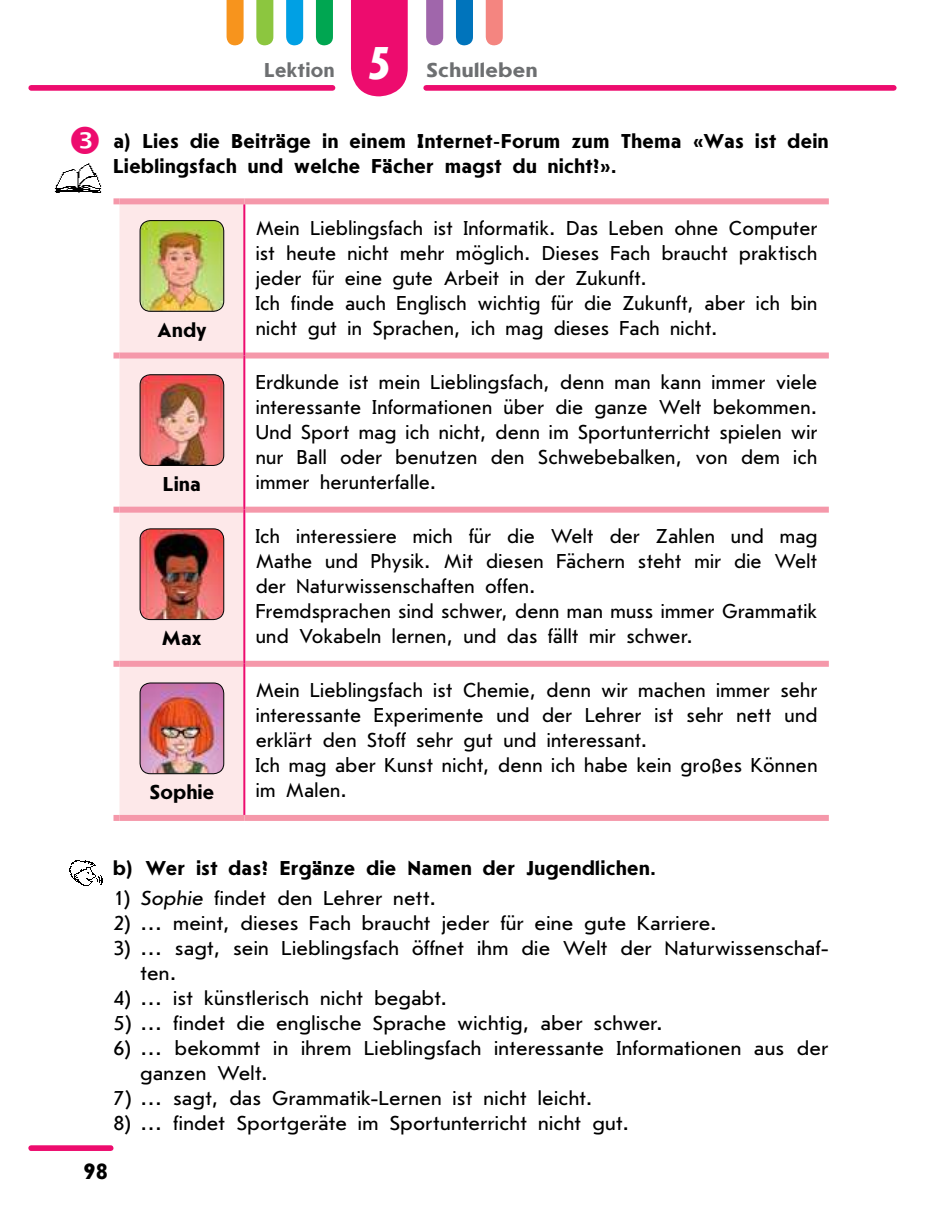
<style>
.page{position:relative;width:925px;height:1219px;background:#fff}
.page>*{position:absolute;margin:0;border:0;box-sizing:border-box;transform-origin:0 0}
.t1{font:700 48px "Journal Sans OTF";color:#fff}
.t2{font:700 23px "Journal Sans OTF";color:#000}
.t3{font:21px/25px "Journal Sans OTF";letter-spacing:.01em;color:#000;scale:.96 1}
.t4{font:21px/25px "Journal Sans OTF";letter-spacing:.01em;color:#000}
.t5{font:700 21px/25px "Journal Sans OTF";letter-spacing:.025em;color:#000}
.t6{font:700 21px "Journal Sans OTF";letter-spacing:.02em;color:#6d6f71;scale:1.1 1}
.t7{font:700 21px "Journal Sans OTF";letter-spacing:.02em;color:#6d6f71}
</style>
<div class="page">
<div style="left:119px;top:204px;width:124px;height:611px;background:#fde8e9"></div>
<div style="left:119px;top:198px;width:125px;height:6px;background:#f598aa"></div>
<div style="left:244px;top:198px;width:584px;height:6px;background:#f598aa"></div>
<div style="left:119px;top:352px;width:124px;height:6px;background:#f598aa"></div>
<div style="left:245px;top:352px;width:583px;height:6px;background:#f598aa"></div>
<div style="left:119px;top:507px;width:124px;height:6px;background:#f598aa"></div>
<div style="left:245px;top:507px;width:583px;height:6px;background:#f598aa"></div>
<div style="left:119px;top:661px;width:124px;height:6px;background:#f598aa"></div>
<div style="left:245px;top:661px;width:583px;height:6px;background:#f598aa"></div>
<svg style="left:113px;top:198px;width:6px;height:623px"></svg>
<div style="left:119px;top:815px;width:125px;height:6px;background:#f598aa"></div>
<div style="left:244px;top:815px;width:584px;height:6px;background:#f598aa"></div>
<hr style="left:243px;top:204px;width:2px;height:151px;background:#ed0c6e">
<hr style="left:243px;top:355px;width:2px;height:155px;background:#ed0c6e">
<hr style="left:243px;top:510px;width:2px;height:154px;background:#ed0c6e">
<hr style="left:243px;top:664px;width:2px;height:151px;background:#ed0c6e">
<img style="left:140px;top:221px;width:84px;height:90px">
<div style="left:139px;top:220px;width:85px;height:92px;border:1px solid #000;border-radius:10px"></div>
<img style="left:140px;top:375px;width:84px;height:90px">
<div style="left:139px;top:374px;width:85px;height:92px;border:1px solid #000;border-radius:10px"></div>
<img style="left:140px;top:529px;width:84px;height:91px">
<div style="left:139px;top:528px;width:85px;height:92px;border:1px solid #000;border-radius:10px"></div>
<img style="left:140px;top:683px;width:84px;height:91px">
<div style="left:139px;top:682px;width:85px;height:92px;border:1px solid #000;border-radius:10px"></div>
<img style="left:54px;top:163px;width:48px;height:30px">
<img style="left:69px;top:860px;width:33px;height:26px">
<div style="left:351px;top:0;width:56px;height:96px;background:#ed0c6e"></div>
<svg style="left:426px;top:0;width:17px;height:45px"></svg>
<svg style="left:456px;top:0;width:17px;height:45px"></svg>
<svg style="left:485px;top:0;width:17px;height:45px"></svg>
<svg style="left:226px;top:0;width:17px;height:45px"></svg>
<svg style="left:256px;top:0;width:17px;height:45px"></svg>
<svg style="left:286px;top:0;width:17px;height:45px"></svg>
<svg style="left:316px;top:0;width:17px;height:45px"></svg>
<div style="left:28px;top:1145px;width:85px;height:6px;background:#ed0c6e;border-radius:3px"></div>
<div style="left:31px;top:85px;width:301px;height:6px;background:#ed0c6e"></div>
<div style="left:426px;top:85px;width:467px;height:6px;background:#ed0c6e"></div>
<p class="t7" style="left:264px;top:57px;width:72px">Lektion</p>
<h1 class="t1" style="left:366px;top:34px;width:27px">5</h1>
<p class="t6" style="left:426px;top:57px;width:103px">Schulleben</p>
<p class="t5" style="left:113px;top:128px;width:716px">a) Lies die Beiträge in einem Internet-Forum zum Thema «Was ist dein<br>Lieblingsfach und welche Fächer magst du nicht?».</p>
<p class="t5" style="left:157px;top:317px;width:52px">Andy</p>
<p class="t5" style="left:163px;top:471px;width:39px">Lina</p>
<p class="t5" style="left:162px;top:625px;width:41px">Max</p>
<p class="t5" style="left:149px;top:779px;width:67px">Sophie</p>
<p class="t3" style="left:255px;top:215px;width:586px">Mein Lieblingsfach ist Informatik. Das Leben ohne Computer ist heute nicht mehr möglich. Dieses Fach braucht praktisch jeder für eine gute Arbeit in der Zukunft.<br>Ich finde auch Englisch wichtig für die Zukunft, aber ich bin nicht gut in Sprachen, ich mag dieses Fach nicht.</p>
<p class="t3" style="left:255px;top:370px;width:586px;text-align:justify">Erdkunde ist mein Lieblingsfach, denn man kann immer viele interessante Informationen über die ganze Welt bekommen.<br>Und Sport mag ich nicht, denn im Sportunterricht spielen wir nur Ball oder benutzen den Schwebebalken, von dem ich immer herunterfalle.</p>
<p class="t3" style="left:255px;top:524px;width:586px">Ich interessiere mich für die Welt der Zahlen und mag Mathe und Physik. Mit diesen Fächern steht mir die Welt der Naturwissenschaften offen.<br>Fremdsprachen sind schwer, denn man muss immer Grammatik und Vokabeln lernen, und das fällt mir schwer.</p>
<p class="t3" style="left:255px;top:678px;width:586px">Mein Lieblingsfach ist Chemie, denn wir machen immer sehr interessante Experimente und der Lehrer ist sehr nett und erklärt den Stoff sehr gut und interessant.<br>Ich mag aber Kunst nicht, denn ich habe kein großes Können im Malen.</p>
<p class="t5" style="left:113px;top:855px;width:543px">b) Wer ist das? Ergänze die Namen der Jugendlichen.</p>
<p class="t4" style="left:113px;top:886px;width:324px">1) Sophie findet den Lehrer nett.</p>
<p class="t4" style="left:113px;top:911px;width:605px">2) … meint, dieses Fach braucht jeder für eine gute Karriere.</p>
<p class="t4" style="left:140px;top:936px;width:689px;text-indent:-27px">3) … sagt, sein Lieblingsfach öffnet ihm die Welt der Naturwissenschaf&shy;ten.</p>
<p class="t4" style="left:113px;top:986px;width:335px">4) … ist künstlerisch nicht begabt.</p>
<p class="t4" style="left:113px;top:1011px;width:551px">5) … findet die englische Sprache wichtig, aber schwer.</p>
<p class="t4" style="left:140px;top:1036px;width:689px;text-indent:-27px">6) … bekommt in ihrem Lieblingsfach interessante Informationen aus der ganzen Welt.</p>
<p class="t4" style="left:113px;top:1086px;width:480px">7) … sagt, das Grammatik-Lernen ist nicht leicht.</p>
<p class="t4" style="left:113px;top:1111px;width:517px">8) … findet Sportgeräte im Sportunterricht nicht gut.</p>
<p class="t2" style="left:83px;top:1157px;width:26px">98</p>
</div>
